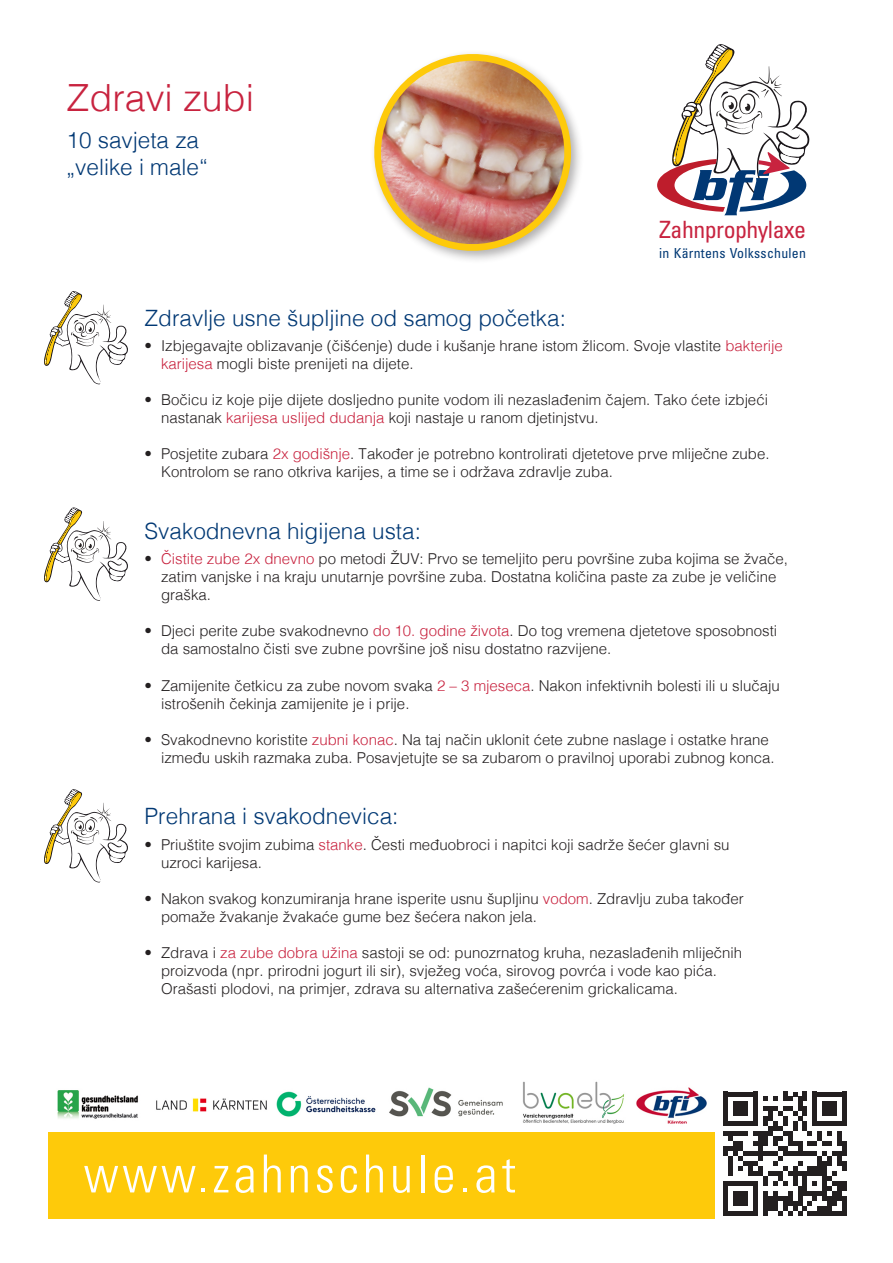
<style>
.page{position:relative;width:893px;height:1263px;background:#fff}
.page>*{position:absolute;margin:0;border:0;box-sizing:border-box;transform-origin:0 0}
.t1{font:300 condensed 52.5px "Univers";letter-spacing:.07em;color:#fff}
.t2{font:300 37.5px "Helvetica";color:#c8233f}
.t3{font:condensed 23.85px "Univers";letter-spacing:-.02em;color:#c8233f}
.t4{font:300 22.5px "Helvetica";color:#013874}
.t5{font:300 15px/18px "Helvetica";color:#231f20}
.t6{font:condensed 13.8px "Univers";letter-spacing:.02em;color:#013874}
.s1{color:#c8233f}
</style>
<div class="page">
<div style="left:49px;top:1132px;width:796px;height:86px;background:#feca0a"></div>
<img style="left:373px;top:53px;width:207px;height:207px">
<svg style="left:44px;top:291px;width:84px;height:93px"></svg>
<div style="left:715px;top:1084px;width:144px;height:139px;background:#fff"></div>
<svg style="left:723px;top:1091px;width:119px;height:124px"></svg>
<div style="left:842px;top:1091px;width:5px;height:35px;background:#231f20"></div>
<div style="left:842px;top:1141px;width:5px;height:15px;background:#231f20"></div>
<div style="left:842px;top:1161px;width:5px;height:10px;background:#231f20"></div>
<div style="left:842px;top:1181px;width:5px;height:10px;background:#231f20"></div>
<div style="left:842px;top:1196px;width:5px;height:19px;background:#231f20"></div>
<svg style="left:657px;top:44px;width:153px;height:171px"></svg>
<svg style="left:44px;top:507px;width:84px;height:94px"></svg>
<svg style="left:44px;top:790px;width:84px;height:93px"></svg>
<img style="left:57px;top:1081px;width:650px;height:43px">
<p class="t2" style="left:67px;top:65px;width:189px">Zdravi zubi</p>
<p class="t4" style="left:67px;top:121px;width:134px">10 savjeta za</p>
<p class="t4" style="left:67px;top:148px;width:143px">„velike i male“</p>
<p class="t3" style="left:659px;top:215px;width:148px">Zahnprophylaxe</p>
<p class="t6" style="left:659px;top:244px;width:148px">in Kärntens Volksschulen</p>
<p class="t4" style="left:145px;top:299px;width:423px">Zdravlje usne šupljine od samog početka:</p>
<p class="t5" style="left:145px;top:336px;width:640px">• Izbjegavajte oblizavanje (čišćenje) dude i kušanje hrane istom žlicom. Svoje vlastite <span class="s1">bakterije</span></p>
<p class="t5" style="left:161px;top:354px;width:254px"><span class="s1">karijesa</span> mogli biste prenijeti na dijete.</p>
<p class="t5" style="left:145px;top:390px;width:625px">• Bočicu iz koje pije dijete dosljedno punite vodom ili nezaslađenim čajem. Tako ćete izbjeći</p>
<p class="t5" style="left:161px;top:408px;width:439px">nastanak <span class="s1">karijesa uslijed dudanja</span> koji nastaje u ranom djetinjstvu.</p>
<p class="t5" style="left:145px;top:444px;width:627px">• Posjetite zubara <span class="s1">2x godišnje</span>. Također je potrebno kontrolirati djetetove prve mliječne zube.</p>
<p class="t5" style="left:161px;top:462px;width:453px">Kontrolom se rano otkriva karijes, a time se i održava zdravlje zuba.</p>
<p class="t4" style="left:145px;top:512px;width:278px">Svakodnevna higijena usta:</p>
<p class="t5" style="left:145px;top:549px;width:645px">• <span class="s1">Čistite zube 2x dnevno</span> po metodi ŽUV: Prvo se temeljito peru površine zuba kojima se žvače,</p>
<p class="t5" style="left:161px;top:567px;width:617px">zatim vanjske i na kraju unutarnje površine zuba. Dostatna količina paste za zube je veličine</p>
<p class="t5" style="left:161px;top:585px;width:52px">graška.</p>
<p class="t5" style="left:145px;top:621px;width:634px">• Djeci perite zube svakodnevno <span class="s1">do 10. godine života</span>. Do tog vremena djetetove sposobnosti</p>
<p class="t5" style="left:161px;top:639px;width:452px">da samostalno čisti sve zubne površine još nisu dostatno razvijene.</p>
<p class="t5" style="left:161px;top:675px;width:620px;text-indent:-16px">• Zamijenite četkicu za zube novom svaka <span class="s1">2 – 3 mjeseca</span>. Nakon infektivnih bolesti ili u slučaju istrošenih čekinja zamijenite je i prije.</p>
<p class="t5" style="left:145px;top:729px;width:626px">• Svakodnevno koristite <span class="s1">zubni konac</span>. Na taj način uklonit ćete zubne naslage i ostatke hrane</p>
<p class="t5" style="left:161px;top:747px;width:615px">između uskih razmaka zuba. Posavjetujte se sa zubarom o pravilnoj uporabi zubnog konca.</p>
<p class="t4" style="left:145px;top:797px;width:255px">Prehrana i svakodnevica:</p>
<p class="t5" style="left:145px;top:834px;width:586px">• Priuštite svojim zubima <span class="s1">stanke</span>. Česti međuobroci i napitci koji sadrže šećer glavni su</p>
<p class="t5" style="left:161px;top:852px;width:102px">uzroci karijesa.</p>
<p class="t5" style="left:145px;top:888px;width:601px">• Nakon svakog konzumiranja hrane isperite usnu šupljinu <span class="s1">vodom</span>. Zdravlju zuba također</p>
<p class="t5" style="left:161px;top:906px;width:377px">pomaže žvakanje žvakaće gume bez šećera nakon jela.</p>
<p class="t5" style="left:145px;top:942px;width:599px">• Zdrava i <span class="s1">za zube dobra užina</span> sastoji se od: punozrnatog kruha, nezaslađenih mliječnih</p>
<p class="t5" style="left:161px;top:960px;width:557px">proizvoda (npr. prirodni jogurt ili sir), svježeg voća, sirovog povrća i vode kao pića.</p>
<p class="t5" style="left:161px;top:978px;width:518px">Orašasti plodovi, na primjer, zdrava su alternativa zašećerenim grickalicama.</p>
<p class="t1" style="left:84px;top:1142px;width:434px">www.zahnschule.at</p>
</div>
